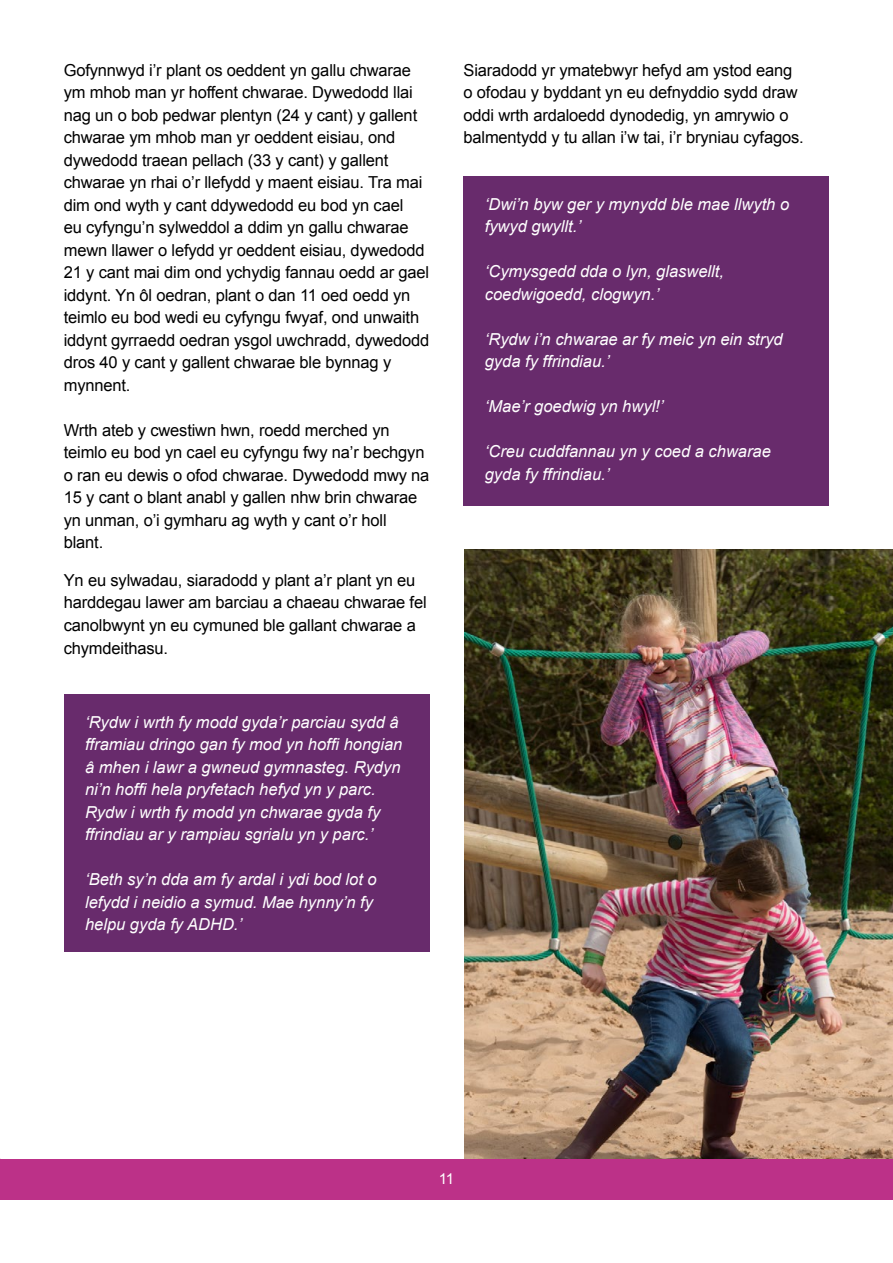
<style>
.page{position:relative;width:893px;height:1263px;background:#fff}
.page>*{position:absolute;margin:0;border:0;box-sizing:border-box;transform-origin:0 0}
.t1{font:16.5px/22.5px "Arial";letter-spacing:-.01em;color:#000}
.t2{font:italic 16.5px/22.5px "Arial";color:#fff}
.t3{font:15px "Arial";color:#fff}
</style>
<div class="page">
<div style="left:0;top:1159px;width:893px;height:40px;background:#bc3188"></div>
<div style="left:64px;top:694px;width:365px;height:258px;background:#682b6c"></div>
<div style="left:463px;top:176px;width:366px;height:330px;background:#682b6c"></div>
<img style="left:465px;top:550px;width:428px;height:609px">
<p class="t1" style="left:64px;top:59px;width:367px">Gofynnwyd i’r plant os oeddent yn gallu chwarae ym mhob man yr hoffent chwarae. Dywedodd llai nag un o bob pedwar plentyn (24 y cant) y gallent chwarae ym mhob man yr oeddent eisiau, ond dywedodd traean pellach (33 y cant) y gallent chwarae yn rhai o’r llefydd y maent eisiau. Tra mai dim ond wyth y cant ddywedodd eu bod yn cael<br>eu cyfyngu’n sylweddol a ddim yn gallu chwarae mewn llawer o lefydd yr oeddent eisiau, dywedodd 21 y cant mai dim ond ychydig fannau oedd ar gael iddynt. Yn ôl oedran, plant o dan 11 oed oedd yn teimlo eu bod wedi eu cyfyngu fwyaf, ond unwaith iddynt gyrraedd oedran ysgol uwchradd, dywedodd dros 40 y cant y gallent chwarae ble bynnag y mynnent.</p>
<p class="t1" style="left:64px;top:419px;width:367px">Wrth ateb y cwestiwn hwn, roedd merched yn teimlo eu bod yn cael eu cyfyngu fwy na’r bechgyn o ran eu dewis o ofod chwarae. Dywedodd mwy na 15 y cant o blant anabl y gallen nhw brin chwarae yn unman, o’i gymharu ag wyth y cant o’r holl blant.</p>
<p class="t1" style="left:64px;top:569px;width:364px">Yn eu sylwadau, siaradodd y plant a’r plant yn eu harddegau lawer am barciau a chaeau chwarae fel canolbwynt yn eu cymuned ble gallant chwarae a chymdeithasu.</p>
<p class="t2" style="left:85px;top:711px;width:319px">‘Rydw i wrth fy modd gyda’r parciau sydd â fframiau dringo gan fy mod yn hoffi hongian â mhen i lawr a gwneud gymnasteg. Rydyn ni’n hoffi hela pryfetach hefyd yn y parc.<br>Rydw i wrth fy modd yn chwarae gyda fy ffrindiau ar y rampiau sgrialu yn y parc.’</p>
<p class="t2" style="left:85px;top:868px;width:293px">‘Beth sy’n dda am fy ardal i ydi bod lot o lefydd i neidio a symud. Mae hynny’n fy helpu gyda fy ADHD.’</p>
<p class="t1" style="left:463px;top:59px;width:342px">Siaradodd yr ymatebwyr hefyd am ystod eang o ofodau y byddant yn eu defnyddio sydd draw oddi wrth ardaloedd dynodedig, yn amrywio o balmentydd y tu allan i’w tai, i’r bryniau cyfagos.</p>
<p class="t2" style="left:485px;top:193px;width:306px">‘Dwi’n byw ger y mynydd ble mae llwyth o fywyd gwyllt.’</p>
<p class="t2" style="left:485px;top:260px;width:241px">‘Cymysgedd dda o lyn, glaswellt, coedwigoedd, clogwyn.’</p>
<p class="t2" style="left:485px;top:328px;width:299px">‘Rydw i’n chwarae ar fy meic yn ein stryd gyda fy ffrindiau.’</p>
<p class="t2" style="left:485px;top:395px;width:180px">‘Mae’r goedwig yn hwyl!’</p>
<p class="t2" style="left:485px;top:440px;width:288px">‘Creu cuddfannau yn y coed a chwarae gyda fy ffrindiau.’</p>
<p class="t3" style="left:439px;top:1169px;width:17px">11</p>
</div>
